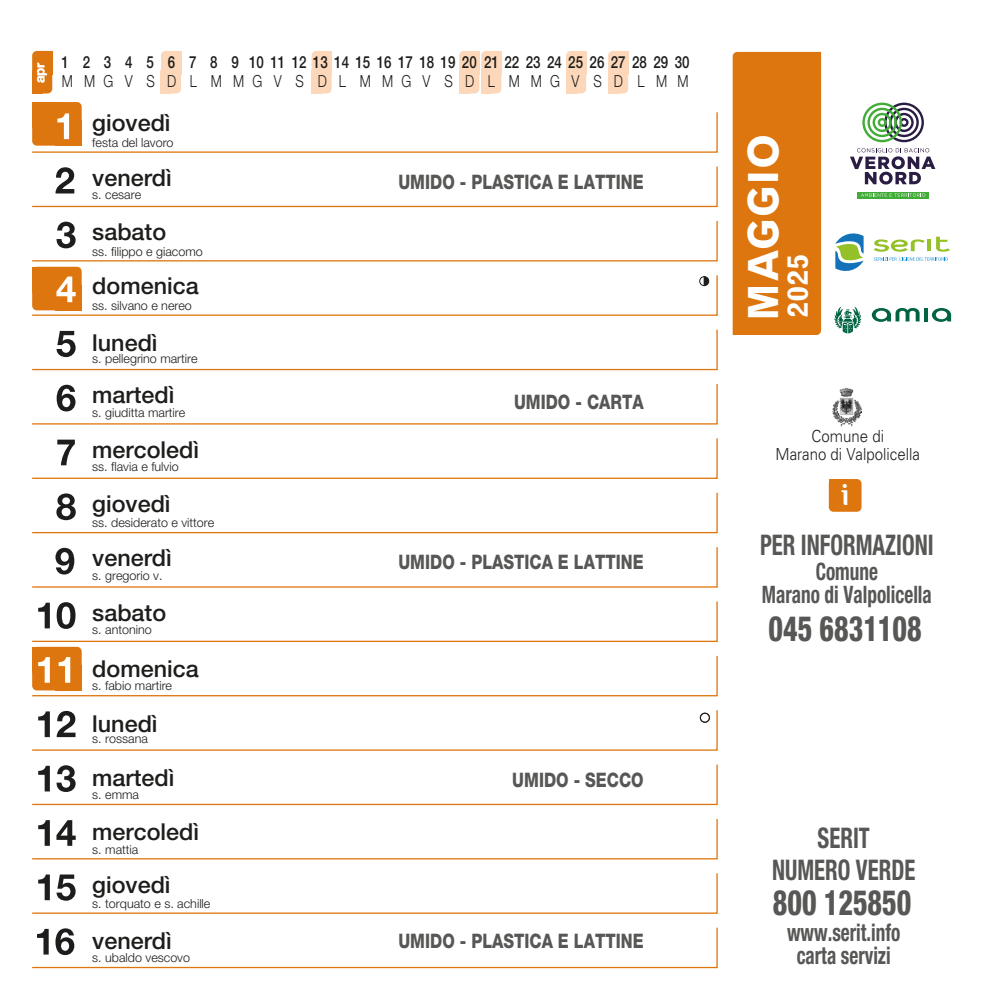
<style>
.page{position:relative;width:991px;height:992px;background:#fff}
.page>*{position:absolute;margin:0;border:0;box-sizing:border-box;transform-origin:0 0}
.t1{font:700 41.65px "Grotesque";color:#fff}
.t2{font:800 condensed 35px "Helvetica Neue LT Std";color:#575756;scale:.8 1}
.t3{font:31.32px "Brig Maven";color:#fff}
.t4{font:700 condensed 28.53px "Helvetica Neue LT Std";color:#575756;scale:.8 1}
.t5{font:700 28px "Grotesque";color:#fff;scale:1.08 1}
.t6{font:700 condensed 24.15px/22.8px "Helvetica Neue LT Std";color:#575756;text-align:center;scale:.8 1}
.t7{font:500 23.28px "Helvetica Neue LT Std";color:#1d1d1b}
.t8{font:800 19.95px "Helvetica Neue LT Std";color:#575756;scale:.8 1}
.t9{font:500 16.62px "Helvetica Neue LT Std";color:#1d1d1b;scale:.8 1}
.t10{font:300 16.62px "Helvetica Neue LT Std";color:#1d1d1b;scale:.8 1}
.t11{font:300 16.62px/17.5px "Univers LT Std";color:#1d1d1b;text-align:center;scale:.9 1}
.t12{font:700 13.3px "Helvetica Neue LT Std";color:#fff}
.t13{font:300 12.42px "Helvetica Neue";color:#1d1d1b}
</style>
<div class="page">
<div style="left:161px;top:51px;width:20px;height:42px;background:#fcd7b9;border-radius:5px"></div>
<div style="left:161px;top:70px;width:10px;height:23px;background:#fcd7b9"></div>
<div style="left:171px;top:51px;width:10px;height:24px;background:#fcd7b9"></div>
<div style="left:311px;top:51px;width:20px;height:42px;background:#fcd7b9;border-radius:5px"></div>
<div style="left:311px;top:70px;width:10px;height:23px;background:#fcd7b9"></div>
<div style="left:321px;top:51px;width:10px;height:24px;background:#fcd7b9"></div>
<div style="left:459px;top:51px;width:20px;height:42px;background:#fcd7b9;border-radius:5px"></div>
<div style="left:459px;top:70px;width:10px;height:23px;background:#fcd7b9"></div>
<div style="left:469px;top:51px;width:10px;height:24px;background:#fcd7b9"></div>
<div style="left:481px;top:51px;width:20px;height:42px;background:#fcd7b9;border-radius:5px"></div>
<div style="left:481px;top:70px;width:10px;height:23px;background:#fcd7b9"></div>
<div style="left:491px;top:51px;width:10px;height:24px;background:#fcd7b9"></div>
<div style="left:608px;top:51px;width:20px;height:42px;background:#fcd7b9;border-radius:5px"></div>
<div style="left:608px;top:70px;width:10px;height:23px;background:#fcd7b9"></div>
<div style="left:618px;top:51px;width:10px;height:24px;background:#fcd7b9"></div>
<div style="left:566px;top:51px;width:20px;height:42px;background:#fcd7b9;border-radius:5px"></div>
<div style="left:566px;top:70px;width:10px;height:23px;background:#fcd7b9"></div>
<div style="left:576px;top:51px;width:10px;height:24px;background:#fcd7b9"></div>
<div style="left:32px;top:267px;width:50px;height:43px;background:#de760f;border-radius:5px"></div>
<div style="left:32px;top:267px;width:26px;height:25px;background:#de760f"></div>
<div style="left:32px;top:102px;width:50px;height:44px;background:#de760f;border-radius:5px"></div>
<div style="left:32px;top:102px;width:26px;height:26px;background:#de760f"></div>
<div style="left:32px;top:646px;width:50px;height:44px;background:#de760f;border-radius:5px"></div>
<div style="left:32px;top:646px;width:26px;height:26px;background:#de760f"></div>
<svg style="left:32px;top:927px;width:686px;height:41px"></svg>
<svg style="left:32px;top:547px;width:686px;height:41px"></svg>
<svg style="left:32px;top:166px;width:686px;height:42px"></svg>
<svg style="left:32px;top:111px;width:686px;height:42px"></svg>
<div style="left:32px;top:51px;width:20px;height:42px;background:#de760f;border-radius:5px"></div>
<div style="left:32px;top:70px;width:10px;height:23px;background:#de760f"></div>
<div style="left:42px;top:51px;width:10px;height:24px;background:#de760f"></div>
<svg style="left:32px;top:873px;width:686px;height:41px"></svg>
<svg style="left:32px;top:819px;width:686px;height:41px"></svg>
<svg style="left:32px;top:764px;width:686px;height:41px"></svg>
<svg style="left:32px;top:710px;width:686px;height:41px"></svg>
<svg style="left:32px;top:654px;width:686px;height:43px"></svg>
<svg style="left:32px;top:601px;width:686px;height:41px"></svg>
<svg style="left:32px;top:492px;width:686px;height:42px"></svg>
<svg style="left:32px;top:438px;width:686px;height:41px"></svg>
<svg style="left:32px;top:384px;width:686px;height:41px"></svg>
<svg style="left:32px;top:329px;width:686px;height:42px"></svg>
<svg style="left:32px;top:221px;width:686px;height:41px"></svg>
<div style="left:828px;top:479px;width:33px;height:32px;background:#de760f;border-radius:5px"></div>
<div style="left:828px;top:479px;width:18px;height:19px;background:#de760f"></div>
<div style="left:700px;top:713px;width:9px;height:9px;border:1px solid #1d1d1b;border-radius:50%"></div>
<svg style="left:32px;top:274px;width:686px;height:42px"></svg>
<div style="left:699px;top:276px;width:9px;height:10px;border:1px solid #1d1d1b;border-radius:50%"></div>
<div style="left:732px;top:52px;width:88px;height:283px;background:#de760f"></div>
<svg style="left:835px;top:233px;width:28px;height:38px"></svg>
<svg style="left:873px;top:237px;width:76px;height:24px"></svg>
<div style="left:857px;top:192px;width:71px;height:6px;background:#42ac39"></div>
<svg style="left:862px;top:103px;width:61px;height:39px"></svg>
<svg style="left:861px;top:193px;width:64px;height:4px"></svg>
<svg style="left:850px;top:148px;width:85px;height:36px"></svg>
<svg style="left:871px;top:308px;width:48px;height:14px"></svg>
<svg style="left:931px;top:308px;width:19px;height:14px"></svg>
<svg style="left:924px;top:308px;width:3px;height:13px"></svg>
<svg style="left:834px;top:306px;width:27px;height:27px"></svg>
<img style="left:832px;top:388px;width:29px;height:38px">
<p class="t12" style="left:32px;top:83px;width:22px;rotate:-90deg">apr</p>
<h3 class="t9" style="left:61px;top:53px;width:90px">1234</h3>
<h3 class="t10" style="left:62px;top:71px;width:15px">M</h3>
<h3 class="t10" style="left:103px;top:71px;width:14px">G</h3>
<h3 class="t10" style="left:84px;top:71px;width:15px">M</h3>
<h3 class="t10" style="left:125px;top:71px;width:11px">V</h3>
<h3 class="t9" style="left:146px;top:53px;width:11px">5</h3>
<h3 class="t10" style="left:147px;top:71px;width:12px">S</h3>
<h3 class="t9" style="left:168px;top:53px;width:11px">6</h3>
<h3 class="t10" style="left:167px;top:71px;width:13px">D</h3>
<h3 class="t9" style="left:189px;top:53px;width:11px">7</h3>
<h3 class="t9" style="left:210px;top:53px;width:11px">8</h3>
<h3 class="t9" style="left:231px;top:53px;width:11px">9</h3>
<h3 class="t9" style="left:249px;top:53px;width:552px">10 11 12 13 14 15 16 17 18 19 20 21 22 23 24 25 26 27 28 29 30</h3>
<h3 class="t10" style="left:190px;top:71px;width:10px">L</h3>
<h3 class="t10" style="left:211px;top:71px;width:15px">M</h3>
<h3 class="t10" style="left:233px;top:71px;width:15px">M</h3>
<h3 class="t10" style="left:252px;top:71px;width:14px">G</h3>
<h3 class="t10" style="left:273px;top:71px;width:11px">V</h3>
<h3 class="t10" style="left:295px;top:71px;width:12px">S</h3>
<h3 class="t10" style="left:318px;top:71px;width:13px">D</h3>
<h3 class="t10" style="left:339px;top:71px;width:10px">L</h3>
<h3 class="t10" style="left:637px;top:71px;width:10px">L</h3>
<h3 class="t10" style="left:360px;top:71px;width:15px">M</h3>
<h3 class="t10" style="left:382px;top:71px;width:15px">M</h3>
<h3 class="t10" style="left:401px;top:71px;width:14px">G</h3>
<h3 class="t10" style="left:422px;top:71px;width:11px">V</h3>
<h3 class="t10" style="left:444px;top:71px;width:12px">S</h3>
<h3 class="t10" style="left:465px;top:71px;width:13px">D</h3>
<h3 class="t10" style="left:487px;top:71px;width:10px">L</h3>
<h3 class="t10" style="left:508px;top:71px;width:15px">M</h3>
<h3 class="t10" style="left:656px;top:71px;width:15px">M</h3>
<h3 class="t10" style="left:550px;top:71px;width:14px">G</h3>
<h3 class="t10" style="left:571px;top:71px;width:11px">V</h3>
<h3 class="t10" style="left:593px;top:71px;width:12px">S</h3>
<h3 class="t10" style="left:531px;top:71px;width:15px">M</h3>
<h3 class="t10" style="left:677px;top:71px;width:15px">M</h3>
<h3 class="t10" style="left:613px;top:71px;width:13px">D</h3>
<h3 class="t7" style="left:92px;top:109px;width:80px">giovedì</h3>
<h3 class="t7" style="left:92px;top:164px;width:81px">venerdì</h3>
<h3 class="t7" style="left:92px;top:218px;width:75px">sabato</h3>
<h3 class="t7" style="left:92px;top:272px;width:108px">domenica</h3>
<h3 class="t7" style="left:92px;top:328px;width:67px">lunedì</h3>
<h3 class="t7" style="left:92px;top:381px;width:84px">martedì</h3>
<h3 class="t7" style="left:92px;top:435px;width:108px">mercoledì</h3>
<h3 class="t7" style="left:92px;top:489px;width:80px">giovedì</h3>
<h3 class="t7" style="left:92px;top:544px;width:81px">venerdì</h3>
<p class="t13" style="left:92px;top:135px;width:83px">festa del lavoro</p>
<p class="t13" style="left:92px;top:187px;width:50px">s. cesare</p>
<p class="t13" style="left:92px;top:243px;width:112px">ss. filippo e giacomo</p>
<p class="t13" style="left:92px;top:298px;width:101px">ss. silvano e nereo</p>
<p class="t13" style="left:92px;top:350px;width:107px">s. pellegrino martire</p>
<p class="t13" style="left:92px;top:405px;width:95px">s. giuditta martire</p>
<p class="t13" style="left:92px;top:459px;width:88px">ss. flavia e fulvio</p>
<p class="t13" style="left:92px;top:515px;width:124px">ss. desiderato e vittore</p>
<p class="t13" style="left:92px;top:568px;width:72px">s. gregorio v.</p>
<h3 class="t7" style="left:92px;top:598px;width:75px">sabato</h3>
<h3 class="t7" style="left:92px;top:655px;width:108px">domenica</h3>
<h3 class="t7" style="left:92px;top:709px;width:67px">lunedì</h3>
<h3 class="t7" style="left:92px;top:763px;width:84px">martedì</h3>
<h3 class="t7" style="left:92px;top:818px;width:108px">mercoledì</h3>
<h3 class="t7" style="left:92px;top:870px;width:80px">giovedì</h3>
<p class="t13" style="left:92px;top:622px;width:61px">s. antonino</p>
<p class="t13" style="left:92px;top:678px;width:81px">s. fabio martire</p>
<p class="t13" style="left:92px;top:731px;width:57px">s. rossana</p>
<p class="t13" style="left:92px;top:787px;width:48px">s. emma</p>
<p class="t13" style="left:92px;top:841px;width:48px">s. mattia</p>
<p class="t13" style="left:92px;top:895px;width:120px">s. torquato e s. achille</p>
<h3 class="t7" style="left:92px;top:926px;width:81px">venerdì</h3>
<p class="t13" style="left:92px;top:950px;width:99px">s. ubaldo vescovo</p>
<h3 class="t8" style="left:398px;top:170px;width:308px">UMIDO - PLASTICA E LATTINE</h3>
<h3 class="t8" style="left:514px;top:390px;width:163px">UMIDO - CARTA</h3>
<h3 class="t8" style="left:398px;top:550px;width:308px">UMIDO - PLASTICA E LATTINE</h3>
<h3 class="t8" style="left:512px;top:768px;width:166px">UMIDO - SECCO</h3>
<h3 class="t8" style="left:398px;top:928px;width:308px">UMIDO - PLASTICA E LATTINE</h3>
<h1 class="t1" style="left:738px;top:321px;width:188px;rotate:-90deg">MAGGIO</h1>
<h3 class="t5" style="left:781px;top:316px;width:59px;rotate:-90deg">2025</h3>
<h3 class="t11" style="left:775px;top:427px;width:162px">Comune di<br>Marano di Valpolicella</h3>
<h3 class="t3" style="left:841px;top:477px;width:9px">i</h3>
<h3 class="t4" style="left:760px;top:527px;width:218px">PER INFORMAZIONI</h3>
<h3 class="t6" style="left:761px;top:559px;width:214px">Comune<br>Marano di Valpolicella</h3>
<h2 class="t2" style="left:768px;top:607px;width:193px">045 6831108</h2>
<h3 class="t4" style="left:817px;top:820px;width:67px">SERIT</h3>
<h3 class="t4" style="left:772px;top:852px;width:181px">NUMERO VERDE</h3>
<h2 class="t2" style="left:772px;top:880px;width:174px">800 125850</h2>
<h3 class="t6" style="left:787px;top:920px;width:143px">www.serit.info carta servizi</h3>
</div>
